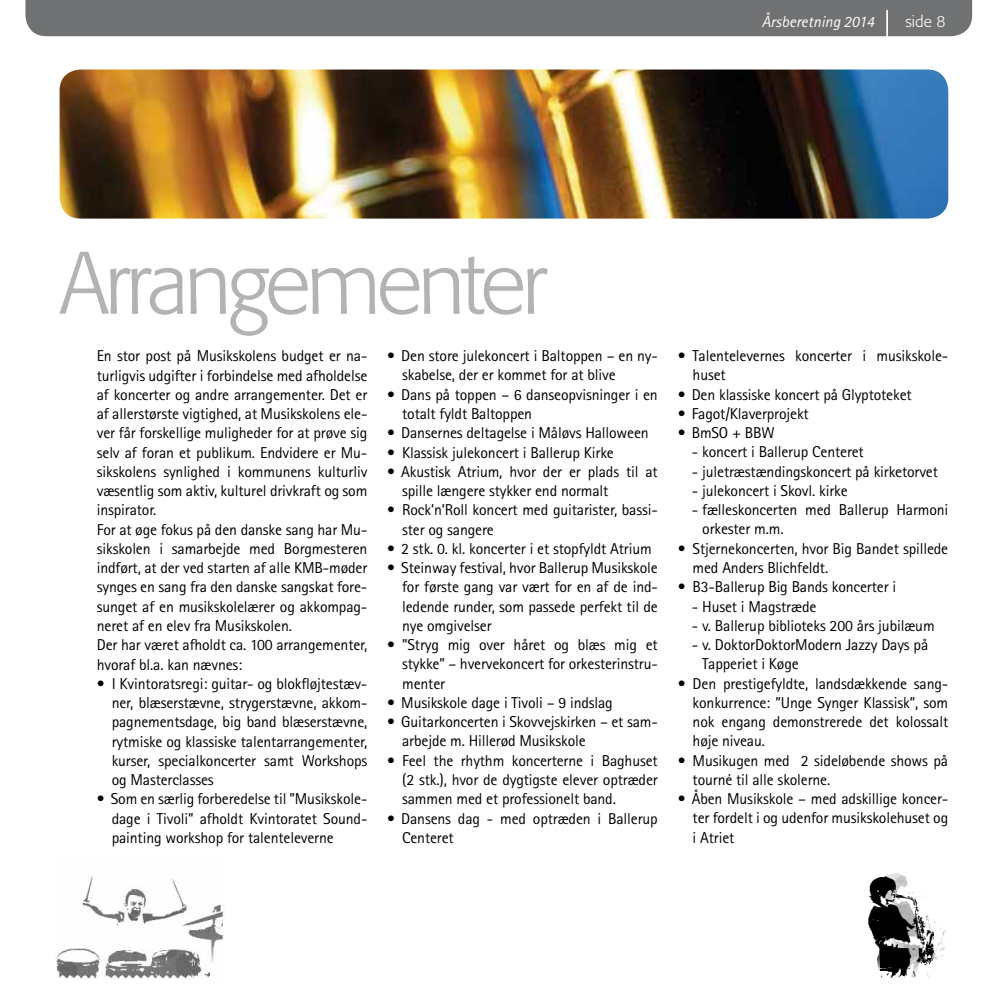
<style>
.page{position:relative;width:993px;height:993px;background:#fff}
.page>*{position:absolute;margin:0;border:0;box-sizing:border-box;transform-origin:0 0}
.t1{font:300 87.5px "Formata";letter-spacing:-.05em;color:#b1b3b4}
.t2{font:15.75px/19.2px "Rotis Sans Serif";letter-spacing:-.01em;color:#000}
.t3{font:italic 15.75px "Rotis Sans Serif";color:#fff}
.t4{font:300 15.75px "Formata";color:#fff}
</style>
<div class="page">
<div style="left:25px;top:0;width:946px;height:36px;background:#707172"></div>
<hr style="left:885px;top:10px;width:2px;height:43px;background:#fff">
<img style="left:56px;top:876px;width:168px;height:102px">
<img style="left:867px;top:873px;width:79px;height:105px">
<img style="left:60px;top:69px;width:887px;height:149px">
<p class="t3" style="left:761px;top:12px;width:114px">Årsberetning 2014</p>
<p class="t4" style="left:905px;top:12px;width:42px">side 8</p>
<h1 class="t1" style="left:60px;top:232px;width:489px">Arrangementer</h1>
<p class="t2" style="left:97px;top:346px;width:272px">En stor post på Musikskolens budget er na&shy;turligvis udgifter i forbindelse med afholdelse af koncerter og andre arrangementer. Det er af allerstørste vigtighed, at Musikskolens ele&shy;ver får forskellige muligheder for at prøve sig selv af foran et publikum. Endvidere er Mu&shy;sikskolens synlighed i kommunens kulturliv væsentlig som aktiv, kulturel drivkraft og som inspirator.<br>For at øge fokus på den danske sang har Mu&shy;sikskolen i samarbejde med Borgmesteren indført, at der ved starten af alle KMB-møder synges en sang fra den danske sangskat fore&shy;sunget af en musikskolelærer og akkompag&shy;neret af en elev fra Musikskolen.<br>Der har været afholdt ca. 100 arrangementer, hvoraf bl.a. kan nævnes:</p>
<p class="t2" style="left:112px;top:673px;width:257px;text-align:justify;text-indent:-15px">• I Kvintoratsregi: guitar- og blokfløjtestæv&shy;ner, blæserstævne, strygerstævne, akkom&shy;pagnementsdage, big band blæserstævne, rytmiske og klassiske talentarrangementer, kurser, specialkoncerter samt Workshops og Masterclasses</p>
<p class="t2" style="left:112px;top:789px;width:257px;text-align:justify;text-indent:-15px">• Som en særlig forberedelse til ”Musikskole&shy;dage i Tivoli” afholdt Kvintoratet Sound&shy;painting workshop for talenteleverne</p>
<p class="t2" style="left:402px;top:346px;width:257px;text-indent:-15px">• Den store julekoncert i Baltoppen – en ny&shy;skabelse, der er kommet for at blive</p>
<p class="t2" style="left:402px;top:384px;width:257px;text-indent:-15px">• Dans på toppen – 6 danseopvisninger i en totalt fyldt Baltoppen</p>
<p class="t2" style="left:387px;top:423px;width:263px">• Dansernes deltagelse i Måløvs Halloween</p>
<p class="t2" style="left:387px;top:442px;width:228px">• Klassisk julekoncert i Ballerup Kirke</p>
<p class="t2" style="left:402px;top:461px;width:257px;text-indent:-15px">• Akustisk Atrium, hvor der er plads til at spille længere stykker end normalt</p>
<p class="t2" style="left:402px;top:500px;width:257px;text-indent:-15px">• Rock’n’Roll koncert med guitarister, bassi&shy;ster og sangere</p>
<p class="t2" style="left:387px;top:538px;width:266px">• 2 stk. 0. kl. koncerter i et stopfyldt Atrium</p>
<p class="t2" style="left:402px;top:558px;width:257px;text-align:justify;text-indent:-15px">• Steinway festival, hvor Ballerup Musikskole for første gang var vært for en af de ind&shy;ledende runder, som passede perfekt til de nye omgivelser</p>
<p class="t2" style="left:402px;top:635px;width:257px;text-align:justify;text-indent:-15px">• ”Stryg mig over håret og blæs mig et stykke” – hvervekoncert for orkesterinstru&shy;menter</p>
<p class="t2" style="left:387px;top:692px;width:227px">• Musikskole dage i Tivoli – 9 indslag</p>
<p class="t2" style="left:402px;top:712px;width:257px;text-indent:-15px">• Guitarkoncerten i Skovvejskirken – et sam&shy;arbejde m. Hillerød Musikskole</p>
<p class="t2" style="left:402px;top:750px;width:257px;text-align:justify;text-indent:-15px">• Feel the rhythm koncerterne i Baghuset (2 stk.), hvor de dygtigste elever optræder sammen med et professionelt band.</p>
<p class="t2" style="left:402px;top:808px;width:257px;text-indent:-15px">• Dansens dag - med optræden i Ballerup<br>Centeret</p>
<p class="t2" style="left:692px;top:346px;width:257px;text-indent:-15px">• Talentelevernes koncerter i musikskole&shy;huset</p>
<p class="t2" style="left:677px;top:384px;width:235px">• Den klassiske koncert på Glyptoteket</p>
<p class="t2" style="left:677px;top:403px;width:133px">• Fagot/Klaverprojekt</p>
<p class="t2" style="left:677px;top:423px;width:98px">• BmSO + BBW</p>
<p class="t2" style="left:691px;top:442px;width:174px">- koncert i Ballerup Centeret</p>
<p class="t2" style="left:691px;top:461px;width:248px">- juletræstændingskoncert på kirketorvet</p>
<p class="t2" style="left:691px;top:480px;width:157px">- julekoncert i Skovl. kirke</p>
<p class="t2" style="left:702px;top:500px;width:247px;text-indent:-11px">- fælleskoncerten med Ballerup Harmoni orkester m.m.</p>
<p class="t2" style="left:692px;top:538px;width:257px;text-indent:-15px">• Stjernekoncerten, hvor Big Bandet spillede med Anders Blichfeldt.</p>
<p class="t2" style="left:677px;top:577px;width:220px">• B3-Ballerup Big Bands koncerter i</p>
<p class="t2" style="left:691px;top:596px;width:126px">- Huset i Magstræde</p>
<p class="t2" style="left:691px;top:615px;width:244px">- v. Ballerup biblioteks 200 års jubilæum</p>
<p class="t2" style="left:702px;top:634px;width:227px;text-indent:-11px">- v. DoktorDoktorModern Jazzy Days på<br>Tapperiet i Køge</p>
<p class="t2" style="left:692px;top:673px;width:257px;text-align:justify;text-indent:-15px">• Den prestigefyldte, landsdækkende sang&shy;konkurrence: ”Unge Synger Klassisk”, som nok engang demonstrerede det kolossalt høje niveau.</p>
<p class="t2" style="left:692px;top:750px;width:257px;text-indent:-15px">• Musikugen med 2 sideløbende shows på tourné til alle skolerne.</p>
<p class="t2" style="left:692px;top:788px;width:257px;text-align:justify;text-indent:-15px">• Åben Musikskole – med adskillige koncer&shy;ter fordelt i og udenfor musikskolehuset og i Atriet</p>
</div>
